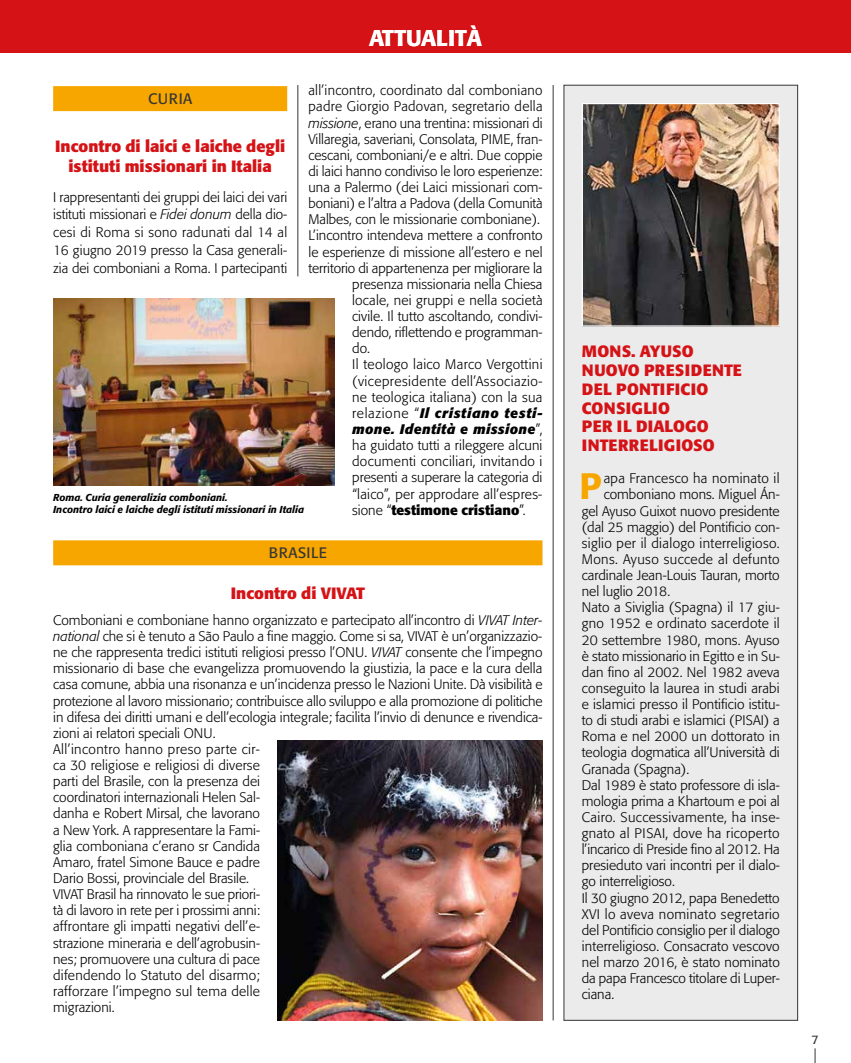
<style>
.page{position:relative;width:851px;height:1063px;background:#fff}
.page>*{position:absolute;margin:0;border:0;box-sizing:border-box;transform-origin:0 0}
.t1{font:500 36.38px "Formata";color:#f7a600}
.t2{font:500 22.5px "Formata";color:#fff}
.t3{font:700 16.25px/18.8px "Formata";letter-spacing:.02em;color:#d51317}
.t4{font:700 16.25px/20.4px "Formata";color:#d51317;text-align:center}
.t5{font:15px "Formata";letter-spacing:.035em;color:#373636}
.t6{font:300 13.75px/16.1px "Formata";color:#000}
.t7{font:300 13.75px "Formata";letter-spacing:.025em;color:#000}
.t8{font:300 13.75px "Formata";letter-spacing:.02em;color:#000}
.t9{font:300 13.75px "Formata";letter-spacing:.035em;color:#000}
.t10{font:italic 700 13.75px "Formata";letter-spacing:.045em;color:#000}
.t11{font:300 13.75px "Formata";letter-spacing:.03em;color:#000}
.t12{font:700 13.75px "Formata";color:#000}
.t13{font:italic 700 13.75px "Formata";letter-spacing:.025em;color:#000}
.t14{font:12.25px "Formata";color:#373636}
.t15{font:italic 500 10px/12px "Formata";color:#000}
.s1{font-style:italic}
.s2{font-weight:300;font-style:normal}
.s3{font-weight:300}
</style>
<div class="page">
<div style="left:0;top:0;width:850px;height:53px;background:#d51317"></div>
<hr style="left:553px;top:85px;width:1px;height:935px;background:#373636">
<svg style="left:814px;top:1048px;width:1px;height:15px"></svg>
<hr style="left:297px;top:85px;width:1px;height:191px;background:#373636">
<div style="left:564px;top:85px;width:233px;height:935px;background:#ebebeb"></div>
<div style="left:53px;top:540px;width:489px;height:25px;background:#f7a600"></div>
<div style="left:53px;top:86px;width:234px;height:25px;background:#f7a600"></div>
<img style="left:583px;top:105px;width:194px;height:220px">
<div style="left:581px;top:103px;width:198px;height:224px;border:1px solid #fff"></div>
<img style="left:278px;top:740px;width:264px;height:280px">
<img style="left:53px;top:298px;width:281px;height:188px">
<h2 class="t2" style="left:369px;top:24px;width:114px">ATTUALITÀ</h2>
<p class="t8" style="left:308px;top:82px;width:235px">all’incontro, coordinato dal comboniano</p>
<p class="t7" style="left:308px;top:99px;width:235px">padre Giorgio Padovan, segretario della</p>
<p class="t6" style="left:308px;top:115px;width:235px"><span class="s1">missione</span>, erano una trentina: missionari di</p>
<p class="t6" style="left:308px;top:131px;width:235px">Villaregia, saveriani, Consolata, PIME, fran-</p>
<p class="t6" style="left:308px;top:147px;width:235px">cescani, comboniani/e e altri. Due coppie</p>
<p class="t6" style="left:308px;top:163px;width:236px">di laici hanno condiviso le loro esperienze:</p>
<p class="t6" style="left:308px;top:179px;width:235px">una a Palermo (dei Laici missionari com-</p>
<p class="t6" style="left:308px;top:195px;width:235px">boniani) e l’altra a Padova (della Comunità</p>
<p class="t6" style="left:308px;top:212px;width:233px">Malbes, con le missionarie comboniane).</p>
<p class="t6" style="left:308px;top:228px;width:236px">L’incontro intendeva mettere a confronto</p>
<p class="t6" style="left:308px;top:244px;width:236px">le esperienze di missione all’estero e nel</p>
<p class="t6" style="left:308px;top:260px;width:235px">territorio di appartenenza per migliorare la</p>
<p class="t6" style="left:352px;top:276px;width:192px">presenza missionaria nella Chiesa</p>
<p class="t6" style="left:352px;top:292px;width:192px">locale, nei gruppi e nella società</p>
<p class="t6" style="left:352px;top:308px;width:192px">civile. Il tutto ascoltando, condivi-</p>
<p class="t6" style="left:352px;top:324px;width:192px">dendo, riflettendo e programman-</p>
<p class="t6" style="left:352px;top:341px;width:19px">do.</p>
<p class="t7" style="left:352px;top:357px;width:192px">Il teologo laico Marco Vergottini</p>
<p class="t9" style="left:352px;top:373px;width:192px">(vicepresidente dell’Associazio-</p>
<p class="t8" style="left:352px;top:389px;width:192px">ne teologica italiana) con la sua</p>
<p class="t10" style="left:352px;top:404px;width:192px"><span class="s2">relazione “</span>Il cristiano testi-</p>
<p class="t13" style="left:352px;top:421px;width:192px">mone. Identità e missione<span class="s2">”,</span></p>
<p class="t6" style="left:352px;top:437px;width:192px">ha guidato tutti a rileggere alcuni</p>
<p class="t7" style="left:352px;top:453px;width:192px">documenti conciliari, invitando i</p>
<p class="t6" style="left:352px;top:470px;width:192px">presenti a superare la categoria di</p>
<p class="t6" style="left:352px;top:486px;width:191px">“laico”, per approdare all’espres-</p>
<p class="t12" style="left:352px;top:501px;width:175px"><span class="s3">sione “</span>testimone cristiano<span class="s3">”.</span></p>
<p class="t5" style="left:148px;top:90px;width:46px">CURIA</p>
<p class="t4" style="left:55px;top:136px;width:231px">Incontro di laici e laiche degli istituti missionari in Italia</p>
<p class="t6" style="left:53px;top:188px;width:235px;line-height:17.8px;text-align:justify">I rappresentanti dei gruppi dei laici dei vari istituti missionari e <span class="s1">Fidei donum</span> della dio&shy;cesi di Roma si sono radunati dal 14 al 16 giugno 2019 presso la Casa generali&shy;zia dei comboniani a Roma. I partecipanti</p>
<p class="t15" style="left:53px;top:491px;width:252px">Roma. Curia generalizia comboniani.<br>Incontro laici e laiche degli istituti missionari in Italia</p>
<p class="t5" style="left:269px;top:544px;width:60px">BRASILE</p>
<p class="t4" style="left:231px;top:583px;width:135px">Incontro di VIVAT</p>
<p class="t6" style="left:53px;top:612px;width:491px">Comboniani e comboniane hanno organizzato e partecipato all’incontro di <span class="s1">VIVAT Inter&shy;national</span> che si è tenuto a São Paulo a fine maggio. Come si sa, VIVAT è un’organizzazio&shy;ne che rappresenta tredici istituti religiosi presso l’ONU. <span class="s1">VIVAT</span> consente che l’impegno missionario di base che evangelizza promuovendo la giustizia, la pace e la cura della casa comune, abbia una risonanza e un’incidenza presso le Nazioni Unite. Dà visibilità e protezione al lavoro missionario; contribuisce allo sviluppo e alla promozione di politiche in difesa dei diritti umani e dell’ecologia integrale; facilita l’invio di denunce e rivendica&shy;zioni ai relatori speciali ONU.<br>All’incontro hanno preso parte cir-<br>ca 30 religiose e religiosi di diverse<br>parti del Brasile, con la presenza dei<br>coordinatori internazionali Helen Sal-<br>danha e Robert Mirsal, che lavorano<br>a New York. A rappresentare la Fami-<br>glia comboniana c’erano sr Candida<br>Amaro, fratel Simone Bauce e padre<br>Dario Bossi, provinciale del Brasile.<br>VIVAT Brasil ha rinnovato le sue priori-<br>tà di lavoro in rete per i prossimi anni:<br>affrontare gli impatti negativi dell’e-<br>strazione mineraria e dell’agrobusin-<br>nes; promuovere una cultura di pace<br>difendendo lo Statuto del disarmo;<br>rafforzare l’impegno sul tema delle<br>migrazioni.</p>
<p class="t3" style="left:581px;top:342px;width:162px">MONS. AYUSO<br>NUOVO PRESIDENTE<br>DEL PONTIFICIO<br>CONSIGLIO<br>PER IL DIALOGO<br>INTERRELIGIOSO</p>
<h1 class="t1" style="left:579px;top:464px;width:23px">P</h1>
<p class="t8" style="left:603px;top:470px;width:177px">apa Francesco ha nominato il</p>
<p class="t6" style="left:603px;top:487px;width:177px">comboniano mons. Miguel Án-</p>
<p class="t6" style="left:581px;top:503px;width:199px">gel Ayuso Guixot nuovo presidente</p>
<p class="t6" style="left:581px;top:519px;width:199px">(dal 25 maggio) del Pontificio con-</p>
<p class="t7" style="left:581px;top:535px;width:199px">siglio per il dialogo interreligioso.</p>
<p class="t11" style="left:581px;top:551px;width:199px">Mons. Ayuso succede al defunto</p>
<p class="t6" style="left:581px;top:567px;width:199px">cardinale Jean-Louis Tauran, morto</p>
<p class="t6" style="left:581px;top:583px;width:90px">nel luglio 2018.</p>
<p class="t6" style="left:581px;top:600px;width:199px">Nato a Siviglia (Spagna) il 17 giu-</p>
<p class="t7" style="left:581px;top:616px;width:199px">gno 1952 e ordinato sacerdote il</p>
<p class="t6" style="left:581px;top:632px;width:199px">20 settembre 1980, mons. Ayuso</p>
<p class="t6" style="left:581px;top:648px;width:199px">è stato missionario in Egitto e in Su-</p>
<p class="t6" style="left:581px;top:664px;width:199px">dan fino al 2002. Nel 1982 aveva</p>
<p class="t6" style="left:581px;top:680px;width:199px">conseguito la laurea in studi arabi</p>
<p class="t6" style="left:581px;top:696px;width:199px">e islamici presso il Pontificio istitu-</p>
<p class="t6" style="left:581px;top:712px;width:199px">to di studi arabi e islamici (PISAI) a</p>
<p class="t6" style="left:581px;top:729px;width:199px">Roma e nel 2000 un dottorato in</p>
<p class="t6" style="left:581px;top:745px;width:199px">teologia dogmatica all’Università di</p>
<p class="t6" style="left:581px;top:761px;width:109px">Granada (Spagna).</p>
<p class="t6" style="left:581px;top:777px;width:199px">Dal 1989 è stato professore di isla-</p>
<p class="t6" style="left:581px;top:793px;width:199px">mologia prima a Khartoum e poi al</p>
<p class="t7" style="left:581px;top:809px;width:199px">Cairo. Successivamente, ha inse-</p>
<p class="t7" style="left:581px;top:825px;width:199px">gnato al PISAI, dove ha ricoperto</p>
<p class="t6" style="left:581px;top:841px;width:199px">l’incarico di Preside fino al 2012. Ha</p>
<p class="t6" style="left:581px;top:858px;width:199px">presieduto vari incontri per il dialo-</p>
<p class="t6" style="left:581px;top:874px;width:95px">go interreligioso.</p>
<p class="t6" style="left:581px;top:890px;width:199px">Il 30 giugno 2012, papa Benedetto</p>
<p class="t7" style="left:581px;top:906px;width:199px">XVI lo aveva nominato segretario</p>
<p class="t6" style="left:581px;top:922px;width:199px">del Pontificio consiglio per il dialogo</p>
<p class="t6" style="left:581px;top:938px;width:199px">interreligioso. Consacrato vescovo</p>
<p class="t6" style="left:581px;top:954px;width:199px">nel marzo 2016, è stato nominato</p>
<p class="t6" style="left:581px;top:970px;width:199px">da papa Francesco titolare di Luper-</p>
<p class="t6" style="left:581px;top:987px;width:34px">ciana.</p>
<p class="t14" style="left:811px;top:1032px;width:9px">7</p>
</div>
